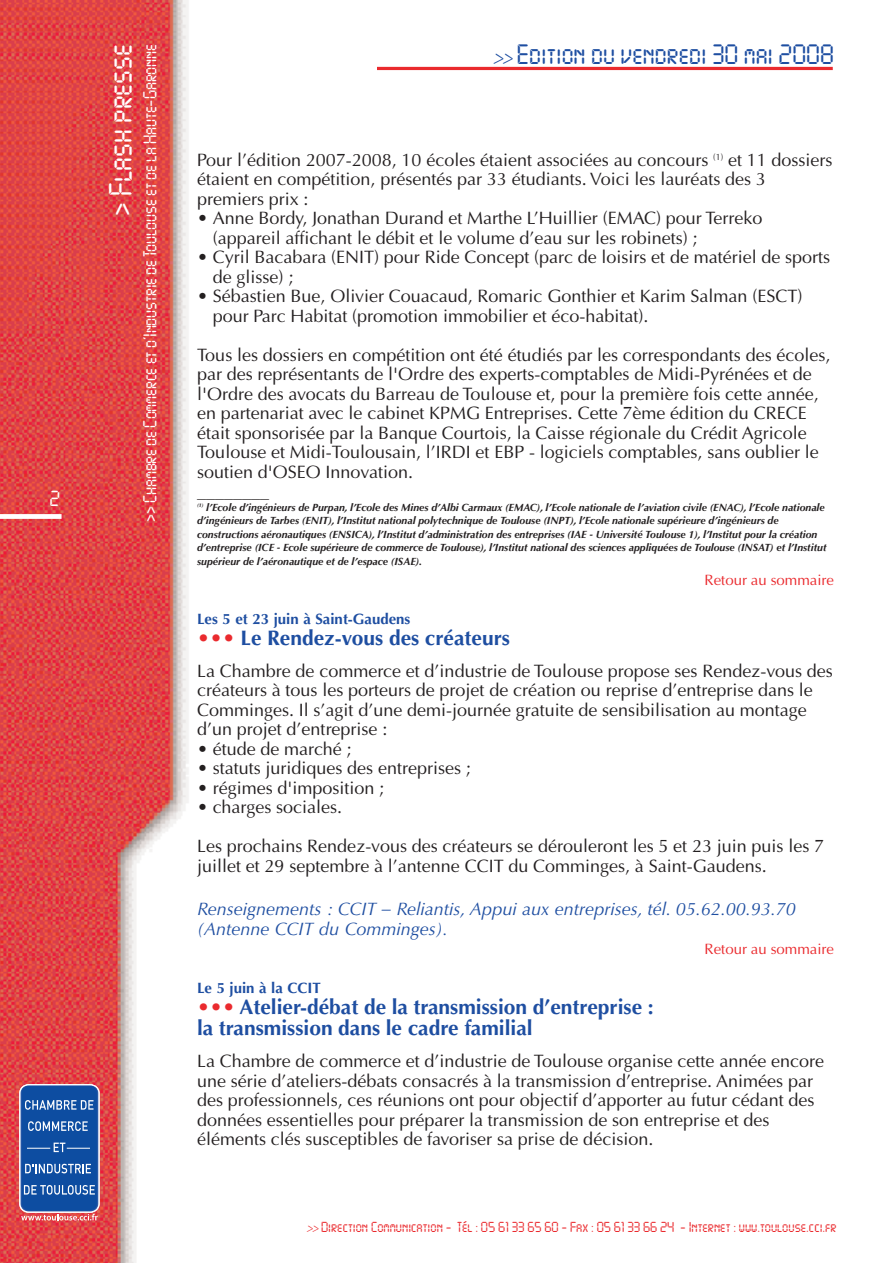
<style>
.page{position:relative;width:893px;height:1263px;background:#fff}
.page>*{position:absolute;margin:0;border:0;box-sizing:border-box;transform-origin:0 0}
.t1{font:28.5px "Digital ICG";color:#fff}
.t2{font:24.6px "Digital ICG";color:#1e4ea1}
.t3{font:700 21px/21px "Optima";color:#1e4ea1}
.t4{font:19.2px "Digital ICG";color:#fff}
.t5{font:18px/19.5px "Optima";color:#231f20}
.t6{font:italic 18px/19.5px "Optima";color:#1e4ea1}
.t7{font:16.5px "Digital ICG";letter-spacing:-.01em;color:#fff}
.t8{font:700 15px "Optima";color:#1e4ea1}
.t9{font:15px "Optima";color:#ea2a2e}
.t10{font:12.75px "Digital ICG";color:#ea2a2e}
.t11{font:italic 700 10.5px/13.5px "Optima";color:#231f20}
.s1{font-family:"Univers";font-weight:300;font-style:italic;font-stretch:condensed;font-size:20.7px}
.s2{color:#ea2a2e}
.s3{font-family:"Univers";font-weight:300;font-style:italic;font-stretch:condensed}
</style>
<div class="page">
<hr style="left:377px;top:67px;width:456px;height:3px;background:#ea2a2e">
<img style="left:0;top:0;width:188px;height:1263px">
<div style="left:0;top:514px;width:62px;height:5px;background:#fff"></div>
<svg style="left:19px;top:1084px;width:81px;height:136px;background:#406aac"></svg>
<p class="t4" style="left:50px;top:488px;width:12px">2</p>
<h1 class="t1" style="left:105px;top:216px;width:173px;rotate:-90deg">&gt; Flash presse</h1>
<p class="t7" style="left:141px;top:522px;width:479px;rotate:-90deg">&gt;&gt; Chambre de Commerce et d’Industrie de Toulouse et de la Haute-Garonne</p>
<h2 class="t2" style="left:493px;top:41px;width:342px"><span class="s1">&gt;&gt;</span> Edition du vendredi 30 mai 2008</h2>
<p class="t5" style="left:197px;top:150px;width:637px">Pour l’édition 2007-2008, 10 écoles étaient associées au concours <sup>(1)</sup> et 11 dossiers étaient en compétition, présentés par 33 étudiants. Voici les lauréats des 3 premiers prix :</p>
<p class="t5" style="left:213px;top:208px;width:551px;text-indent:-16px">• Anne Bordy, Jonathan Durand et Marthe L’Huillier (EMAC) pour Terreko (appareil affichant le débit et le volume d’eau sur les robinets) ;</p>
<p class="t5" style="left:213px;top:247px;width:619px;text-indent:-16px">• Cyril Bacabara (ENIT) pour Ride Concept (parc de loisirs et de matériel de sports de glisse) ;</p>
<p class="t5" style="left:213px;top:286px;width:591px;text-indent:-16px">• Sébastien Bue, Olivier Couacaud, Romaric Gonthier et Karim Salman (ESCT) pour Parc Habitat (promotion immobilier et éco-habitat).</p>
<p class="t5" style="left:197px;top:345px;width:635px">Tous les dossiers en compétition ont été étudiés par les correspondants des écoles, par des représentants de l'Ordre des experts-comptables de Midi-Pyrénées et de l'Ordre des avocats du Barreau de Toulouse et, pour la première fois cette année, en partenariat avec le cabinet KPMG Entreprises. Cette 7ème édition du CRECE était sponsorisée par la Banque Courtois, la Caisse régionale du Crédit Agricole Toulouse et Midi-Toulousain, l’IRDI et EBP - logiciels comptables, sans oublier le soutien d'OSEO Innovation.<br>________</p>
<p class="t11" style="left:197px;top:502px;width:631px"><sup>(1)</sup> l’Ecole d’ingénieurs de Purpan, l’Ecole des Mines d’Albi Carmaux (EMAC), l’Ecole nationale de l’aviation civile (ENAC), l’Ecole nationale d’ingénieurs de Tarbes (ENIT), l’Institut national polytechnique de Toulouse (INPT), l’Ecole nationale supérieure d’ingénieurs de constructions aéronautiques (ENSICA), l’Institut d’administration des entreprises (IAE - Université Toulouse 1), l’Institut pour la création d’entreprise (ICE - Ecole supérieure de commerce de Toulouse), l’Institut national des sciences appliquées de Toulouse (INSAT) et l’Institut supérieur de l’aéronautique et de l’espace (ISAE).</p>
<p class="t9" style="left:704px;top:570px;width:131px">Retour au sommaire</p>
<p class="t8" style="left:197px;top:612px;width:215px">Les 5 et 23 juin à Saint-Gaudens</p>
<p class="t3" style="left:197px;top:629px;width:314px"><span class="s2">•••</span> Le Rendez-vous des créateurs</p>
<p class="t5" style="left:197px;top:661px;width:637px">La Chambre de commerce et d’industrie de Toulouse propose ses Rendez-vous des créateurs à tous les porteurs de projet de création ou reprise d’entreprise dans le Comminges. Il s’agit d’une demi-journée gratuite de sensibilisation au montage d’un projet d’entreprise :</p>
<p class="t5" style="left:197px;top:739px;width:156px">• étude de marché ;</p>
<p class="t5" style="left:197px;top:758px;width:275px">• statuts juridiques des entreprises ;</p>
<p class="t5" style="left:197px;top:778px;width:189px">• régimes d'imposition ;</p>
<p class="t5" style="left:197px;top:787px;width:628px;line-height:39px">• charges sociales.<br>Les prochains Rendez-vous des créateurs se dérouleront les 5 et 23 juin puis les 7</p>
<p class="t5" style="left:197px;top:856px;width:571px">juillet et 29 septembre à l’antenne CCIT du Comminges, à Saint-Gaudens.</p>
<p class="t6" style="left:197px;top:901px;width:600px">Renseignements : CCIT – Reliantis, Appui aux entreprises, tél. 05.62.00.93.70 (Antenne CCIT du Comminges).</p>
<p class="t9" style="left:704px;top:940px;width:131px">Retour au sommaire</p>
<p class="t8" style="left:197px;top:982px;width:125px">Le 5 juin à la CCIT</p>
<p class="t3" style="left:197px;top:998px;width:458px"><span class="s2">•••</span> Atelier-débat de la transmission d’entreprise : la transmission dans le cadre familial</p>
<p class="t5" style="left:197px;top:1051px;width:628px">La Chambre de commerce et d’industrie de Toulouse organise cette année encore une série d’ateliers-débats consacrés à la transmission d’entreprise. Animées par des professionnels, ces réunions ont pour objectif d’apporter au futur cédant des données essentielles pour préparer la transmission de son entreprise et des éléments clés susceptibles de favoriser sa prise de décision.</p>
<p class="t10" style="left:307px;top:1220px;width:531px"><span class="s3">&gt;&gt;</span> Direction Communication - Tél : 05 61 33 65 60 - Fax : 05 61 33 66 24 - Internet : www.toulouse.cci.fr</p>
</div>
